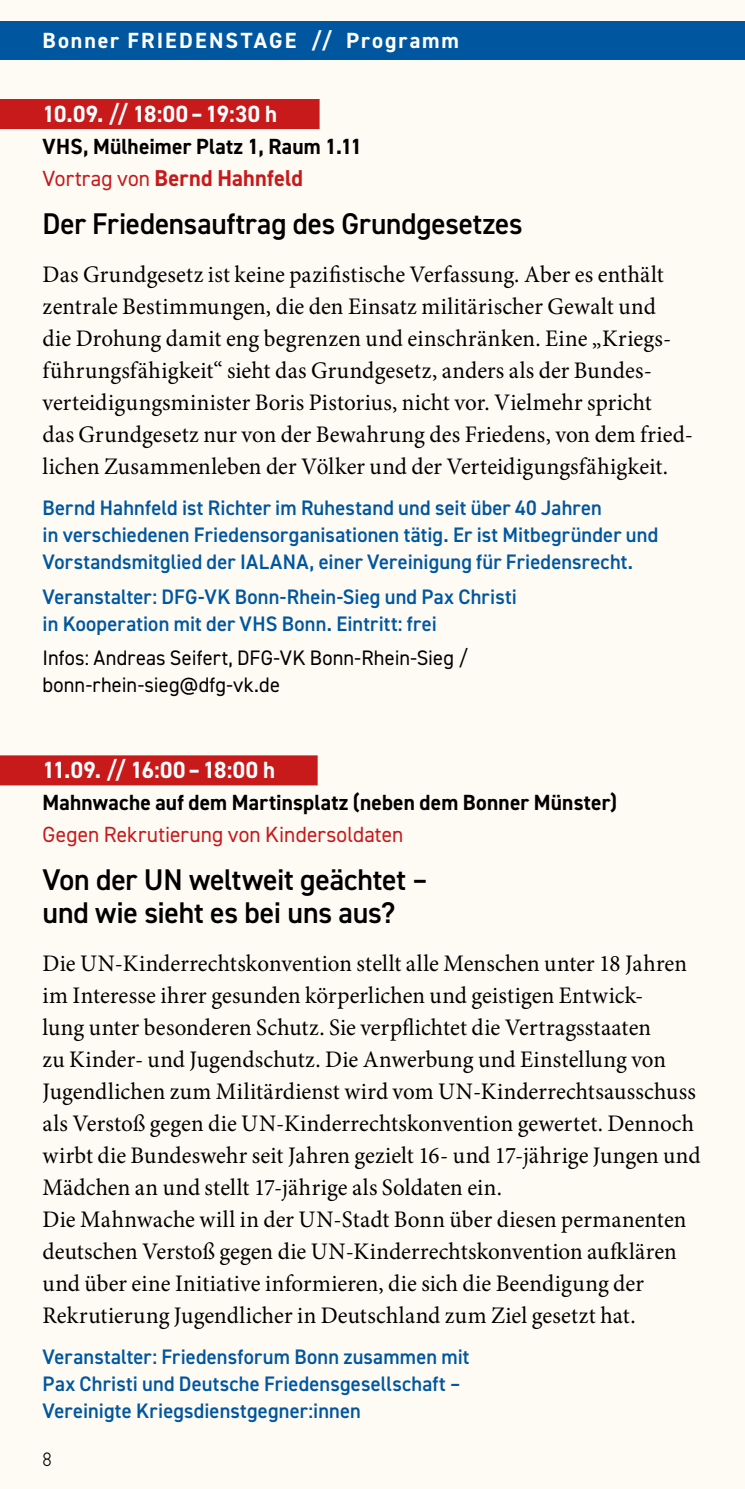
<style>
.page{position:relative;width:745px;height:1489px;background:#fff}
.page>*{position:absolute;margin:0;border:0;box-sizing:border-box;transform-origin:0 0}
.u1{font:600 30px/32px "DIN2014";letter-spacing:-.005em;color:#000}
.txt{font:23.75px/32px "Minion Pro";letter-spacing:.005em;color:#000}
.ZeitTerminAnschnitt{font:700 23.5px "DIN2014";letter-spacing:-.01em;color:#fff}
.ortTermin{font:700 23px "DIN2014";letter-spacing:.01em;color:#c8191b}
.ortTermin-2{font:700 22px/32px "DIN2014";letter-spacing:.01em;color:#000}
.ortTermin-3{font:700 22px "DIN2014";letter-spacing:.095em;color:#fff}
.veranstalter_01{font:600 21px/27px "DIN2014";letter-spacing:.01em;color:#00569f}
.veranstalter_01-2{font:21px/27px "DIN2014";letter-spacing:.01em;color:#000}
.veranstalter_01-3{font:300 19.5px "DIN2014";color:#000}
.s1{font-weight:400;font-size:22px}
.s2{font-weight:400;color:#c8191b}
</style>
<div class="page">
<div style="left:0;top:0;width:744px;height:1488px;background:#fefbf4"></div>
<div style="left:0;top:21px;width:744px;height:39px;background:#00569f"></div>
<div style="left:0;top:99px;width:319px;height:30px;background:#c8191b"></div>
<div style="left:0;top:755px;width:317px;height:30px;background:#c8191b"></div>
<p class="ortTermin-3" style="left:43px;top:26px;width:418px">Bonner FRIEDENSTAGE // Programm</p>
<p class="ZeitTerminAnschnitt" style="left:43px;top:98px;width:236px">10.09. // 18:00–19:30 h</p>
<p class="ortTermin-2" style="left:43px;top:130px;width:320px">VHS, Mülheimer Platz 1, Raum 1.11</p>
<p class="ortTermin" style="left:43px;top:163px;width:262px"><span class="s1">Vortrag von</span> Bernd Hahnfeld</p>
<p class="u1" style="left:43px;top:207px;width:481px">Der Friedensauftrag des Grundgesetzes</p>
<p class="txt" style="left:43px;top:259px;width:651px">Das Grundgesetz ist keine pazifistische Verfassung. Aber es enthält zentrale Bestimmungen, die den Einsatz militärischer Gewalt und<br>die Drohung damit eng begrenzen und einschränken. Eine „Kriegs&shy;führungsfähigkeit“ sieht das Grundgesetz, anders als der Bundes&shy;verteidigungsminister Boris Pistorius, nicht vor. Vielmehr spricht<br>das Grundgesetz nur von der Bewahrung des Friedens, von dem fried&shy;lichen Zusammenleben der Völker und der Verteidigungsfähigkeit.</p>
<p class="veranstalter_01" style="left:43px;top:494px;width:616px">Bernd Hahnfeld ist Richter im Ruhestand und seit über 40 Jahren<br>in verschiedenen Friedensorganisationen tätig. Er ist Mitbegründer und<br>Vorstandsmitglied der IALANA, einer Vereinigung für Friedensrecht.</p>
<p class="veranstalter_01" style="left:43px;top:582px;width:475px">Veranstalter: DFG-VK Bonn-Rhein-Sieg und Pax Christi in Kooperation mit der VHS Bonn. Eintritt: frei</p>
<p class="veranstalter_01-2" style="left:43px;top:643px;width:427px">Infos: Andreas Seifert, DFG-VK Bonn-Rhein-Sieg / bonn-rhein-sieg@dfg-vk.de</p>
<p class="ZeitTerminAnschnitt" style="left:43px;top:754px;width:234px">11.09. // 16:00–18:00 h</p>
<p class="ortTermin-2" style="left:43px;top:786px;width:575px">Mahnwache auf dem Martinsplatz (neben dem Bonner Münster)<br><span class="s2">Gegen Rekrutierung von Kindersoldaten</span></p>
<p class="u1" style="left:43px;top:863px;width:386px">Von der UN weltweit geächtet – und wie sieht es bei uns aus?</p>
<p class="txt" style="left:43px;top:947px;width:659px">Die UN-Kinderrechtskonvention stellt alle Menschen unter 18 Jahren im Interesse ihrer gesunden körperlichen und geistigen Entwick-<br>lung unter besonderen Schutz. Sie verpflichtet die Vertragsstaaten<br>zu Kinder- und Jugendschutz. Die Anwerbung und Einstellung von Jugendlichen zum Militärdienst wird vom UN-Kinderrechtsausschuss als Verstoß gegen die UN-Kinderrechtskonvention gewertet. Dennoch wirbt die Bundeswehr seit Jahren gezielt 16- und 17-jährige Jungen und Mädchen an und stellt 17-jährige als Soldaten ein.</p>
<p class="txt" style="left:43px;top:1203px;width:645px">Die Mahnwache will in der UN-Stadt Bonn über diesen permanenten deutschen Verstoß gegen die UN-Kinderrechtskonvention aufklären und über eine Initiative informieren, die sich die Beendigung der Rekrutierung Jugendlicher in Deutschland zum Ziel gesetzt hat.</p>
<p class="veranstalter_01" style="left:43px;top:1342px;width:428px">Veranstalter: Friedensforum Bonn zusammen mit<br>Pax Christi und Deutsche Friedensgesellschaft –<br>Vereinigte Kriegsdienstgegner:innen</p>
<p class="veranstalter_01-3" style="left:43px;top:1447px;width:11px">8</p>
</div>
